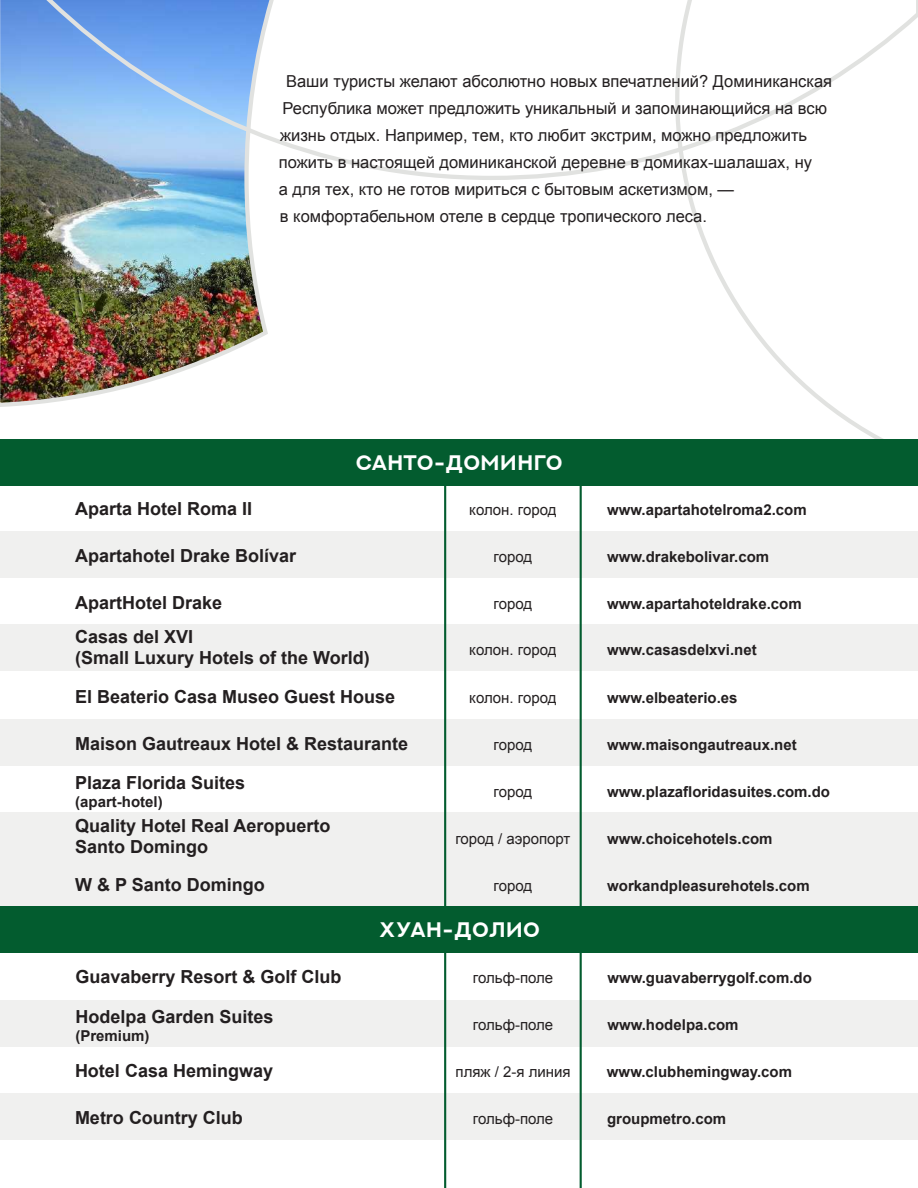
<style>
.page{position:relative;width:918px;height:1188px;background:#fff}
.page>*{position:absolute;margin:0;border:0;box-sizing:border-box;transform-origin:0 0}
.t1{font:700 21px "NEXTART";color:#fff}
.t2{font:700 18px/21px "Arial";color:#231f20}
.t3{font:16.5px/27px "Arial";color:#231f20}
.t4{font:700 15px "Arial";color:#231f20}
.t5{font:15px "Arial";color:#231f20}
</style>
<div class="page">
<svg style="left:684px;top:182px;width:199px;height:257px"></svg>
<svg style="left:277px;top:0;width:641px;height:182px"></svg>
<img style="left:0;top:0;width:277px;height:407px">
<div style="left:0;top:439px;width:918px;height:47px;background:#035c2f"></div>
<div style="left:0;top:531px;width:918px;height:47px;background:#f0f0ef"></div>
<div style="left:0;top:624px;width:918px;height:47px;background:#f0f0ef"></div>
<div style="left:0;top:719px;width:918px;height:47px;background:#f0f0ef"></div>
<div style="left:0;top:859px;width:918px;height:47px;background:#f0f0ef"></div>
<div style="left:0;top:813px;width:918px;height:46px;background:#f0f0ef"></div>
<div style="left:0;top:1094px;width:918px;height:46px;background:#f0f0ef"></div>
<div style="left:0;top:1000px;width:918px;height:47px;background:#f0f0ef"></div>
<div style="left:0;top:906px;width:918px;height:47px;background:#035c2f"></div>
<hr style="left:580px;top:486px;width:2px;height:702px;background:#035c2f">
<hr style="left:444px;top:486px;width:2px;height:702px;background:#035c2f">
<p class="t3" style="left:279px;top:67px;width:555px;text-indent:7px">Ваши туристы желают абсолютно новых впечатлений? Доминиканская Республика может предложить уникальный и запоминающийся на всю жизнь отдых. Например, тем, кто любит экстрим, можно предложить пожить в настоящей доминиканской деревне в домиках-шалашах, ну<br>а для тех, кто не готов мириться с бытовым аскетизмом, —<br>в комфортабельном отеле в сердце тропического леса.</p>
<p class="t1" style="left:356px;top:451px;width:208px">САНТО-ДОМИНГО</p>
<p class="t2" style="left:75px;top:499px;width:179px">Aparta Hotel Roma II</p>
<p class="t5" style="left:469px;top:500px;width:89px">колон. город</p>
<p class="t4" style="left:607px;top:499px;width:201px">www.apartahotelroma2.com</p>
<p class="t2" style="left:75px;top:545px;width:223px">Apartahotel Drake Bolívar</p>
<p class="t5" style="left:494px;top:546px;width:40px">город</p>
<p class="t4" style="left:607px;top:546px;width:164px">www.drakebolivar.com</p>
<p class="t2" style="left:75px;top:592px;width:149px">ApartHotel Drake</p>
<p class="t5" style="left:494px;top:593px;width:40px">город</p>
<p class="t4" style="left:607px;top:593px;width:196px">www.apartahoteldrake.com</p>
<p class="t2" style="left:75px;top:627px;width:296px">Casas del XVI<br>(Small Luxury Hotels of the World)</p>
<p class="t5" style="left:469px;top:640px;width:89px">колон. город</p>
<p class="t4" style="left:607px;top:640px;width:151px">www.casasdelxvi.net</p>
<p class="t2" style="left:75px;top:686px;width:322px">El Beaterio Casa Museo Guest House</p>
<p class="t5" style="left:469px;top:687px;width:89px">колон. город</p>
<p class="t4" style="left:607px;top:687px;width:132px">www.elbeaterio.es</p>
<p class="t2" style="left:75px;top:733px;width:335px">Maison Gautreaux Hotel &amp; Restaurante</p>
<p class="t5" style="left:494px;top:734px;width:40px">город</p>
<p class="t4" style="left:607px;top:734px;width:191px">www.maisongautreaux.net</p>
<p class="t2" style="left:75px;top:772px;width:172px">Plaza Florida Suites</p>
<p class="t4" style="left:75px;top:791px;width:89px">(apart-hotel)</p>
<p class="t2" style="left:75px;top:815px;width:257px">Quality Hotel Real Aeropuerto<br>Santo Domingo</p>
<p class="t5" style="left:494px;top:781px;width:40px">город</p>
<p class="t4" style="left:607px;top:781px;width:224px">www.plazafloridasuites.com.do</p>
<p class="t5" style="left:455px;top:828px;width:117px">город / аэропорт</p>
<p class="t4" style="left:607px;top:828px;width:167px">www.choicehotels.com</p>
<p class="t2" style="left:75px;top:874px;width:191px">W &amp; P Santo Domingo</p>
<p class="t5" style="left:494px;top:875px;width:40px">город</p>
<p class="t4" style="left:607px;top:875px;width:204px">workandpleasurehotels.com</p>
<p class="t1" style="left:379px;top:918px;width:163px">ХУАН-ДОЛИО</p>
<p class="t2" style="left:75px;top:966px;width:268px">Guavaberry Resort &amp; Golf Club</p>
<p class="t5" style="left:473px;top:967px;width:82px">гольф-поле</p>
<p class="t4" style="left:607px;top:967px;width:206px">www.guavaberrygolf.com.do</p>
<p class="t2" style="left:75px;top:1006px;width:200px">Hodelpa Garden Suites</p>
<p class="t4" style="left:75px;top:1025px;width:76px">(Premium)</p>
<p class="t5" style="left:473px;top:1014px;width:82px">гольф-поле</p>
<p class="t4" style="left:607px;top:1014px;width:133px">www.hodelpa.com</p>
<p class="t2" style="left:75px;top:1060px;width:200px">Hotel Casa Hemingway</p>
<p class="t5" style="left:456px;top:1061px;width:117px">пляж / 2-я линия</p>
<p class="t4" style="left:607px;top:1061px;width:187px">www.clubhemingway.com</p>
<p class="t2" style="left:75px;top:1107px;width:169px">Metro Country Club</p>
<p class="t5" style="left:473px;top:1108px;width:82px">гольф-поле</p>
<p class="t4" style="left:607px;top:1108px;width:121px">groupmetro.com</p>
</div>
